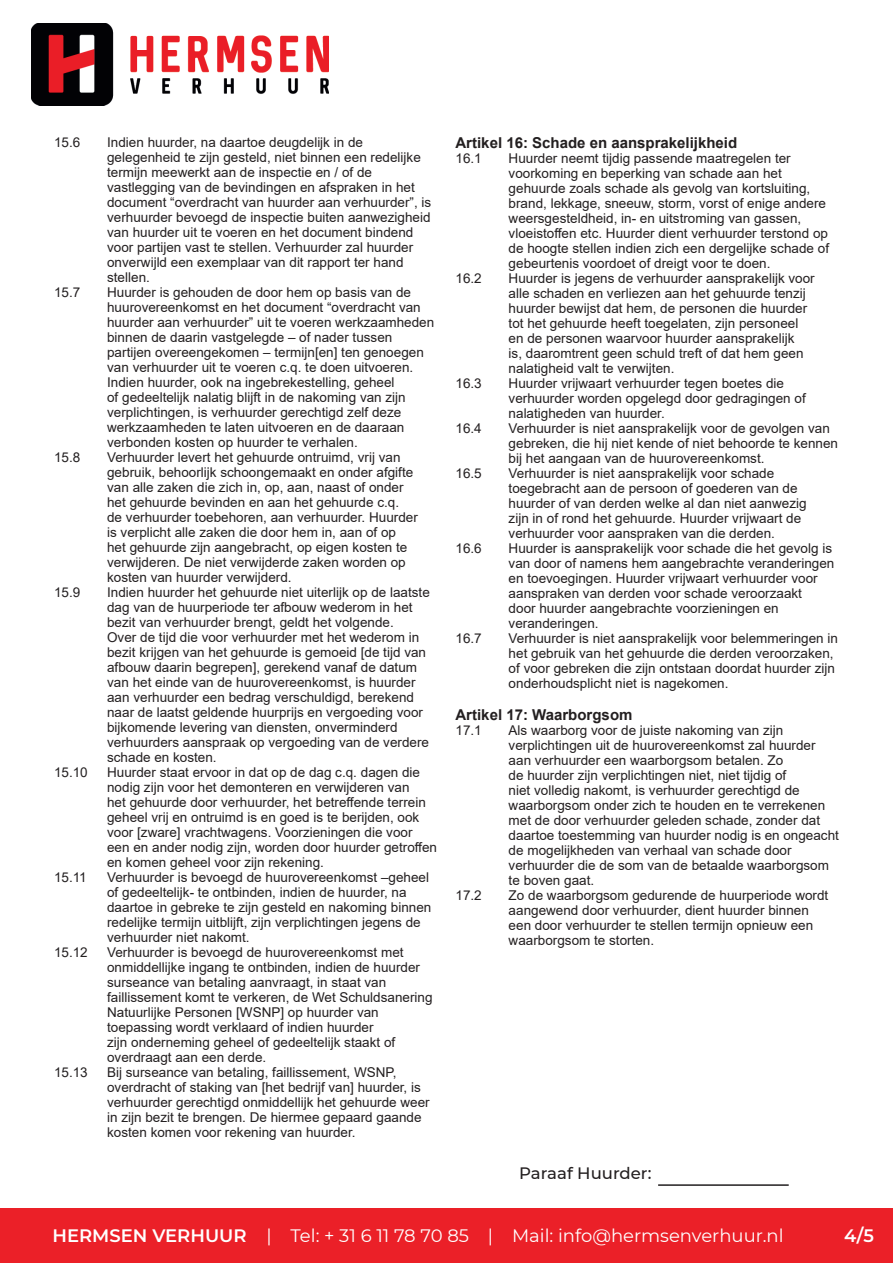
<style>
.page{position:relative;width:893px;height:1263px;background:#fff}
.page>*{position:absolute;margin:0;border:0;box-sizing:border-box;transform-origin:0 0}
.t1{font:18px "Montserrat";color:#fff}
.t2{font:600 18px "Montserrat";color:#fff}
.t3{font:500 16.5px "Montserrat";color:#231f20}
.t4{font:700 15px "Arial";color:#231f20}
.t5{font:13.5px/15px "Arial";color:#231f20}
.s1{font-weight:600}
</style>
<div class="page">
<img style="left:31px;top:23px;width:298px;height:83px">
<div style="left:0;top:1209px;width:893px;height:54px;background:#eb2028"></div>
<hr style="left:658px;top:1184px;width:131px;height:2px;background:#231f20">
<p class="t5" style="left:54px;top:134px;width:28px">15.6</p>
<p class="t5" style="left:107px;top:134px;width:326px">Indien huurder, na daartoe deugdelijk in de gelegenheid te zijn gesteld, niet binnen een redelijke termijn meewerkt aan de inspectie en / of de vastlegging van de bevindingen en afspraken in het document “overdracht van huurder aan verhuurder”, is verhuurder bevoegd de inspectie buiten aanwezigheid van huurder uit te voeren en het document bindend voor partijen vast te stellen. Verhuurder zal huurder onverwijld een exemplaar van dit rapport ter hand stellen.</p>
<p class="t5" style="left:54px;top:284px;width:28px">15.7</p>
<p class="t5" style="left:107px;top:284px;width:329px">Huurder is gehouden de door hem op basis van de huurovereenkomst en het document “overdracht van huurder aan verhuurder” uit te voeren werkzaamheden binnen de daarin vastgelegde – of nader tussen partijen overeengekomen – termijn[en] ten genoegen van verhuurder uit te voeren c.q. te doen uitvoeren.<br>Indien huurder, ook na ingebrekestelling, geheel<br>of gedeeltelijk nalatig blijft in de nakoming van zijn verplichtingen, is verhuurder gerechtigd zelf deze werkzaamheden te laten uitvoeren en de daaraan verbonden kosten op huurder te verhalen.</p>
<p class="t5" style="left:54px;top:449px;width:28px">15.8</p>
<p class="t5" style="left:107px;top:449px;width:312px">Verhuurder levert het gehuurde ontruimd, vrij van gebruik, behoorlijk schoongemaakt en onder afgifte van alle zaken die zich in, op, aan, naast of onder het gehuurde bevinden en aan het gehuurde c.q.<br>de verhuurder toebehoren, aan verhuurder. Huurder is verplicht alle zaken die door hem in, aan of op het gehuurde zijn aangebracht, op eigen kosten te verwijderen. De niet verwijderde zaken worden op kosten van huurder verwijderd.</p>
<p class="t5" style="left:54px;top:584px;width:28px">15.9</p>
<p class="t5" style="left:107px;top:584px;width:324px">Indien huurder het gehuurde niet uiterlijk op de laatste dag van de huurperiode ter afbouw wederom in het bezit van verhuurder brengt, geldt het volgende.<br>Over de tijd die voor verhuurder met het wederom in bezit krijgen van het gehuurde is gemoeid [de tijd van afbouw daarin begrepen], gerekend vanaf de datum van het einde van de huurovereenkomst, is huurder aan verhuurder een bedrag verschuldigd, berekend naar de laatst geldende huurprijs en vergoeding voor bijkomende levering van diensten, onverminderd verhuurders aanspraak op vergoeding van de verdere schade en kosten.</p>
<p class="t5" style="left:54px;top:764px;width:35px">15.10</p>
<p class="t5" style="left:107px;top:764px;width:331px">Huurder staat ervoor in dat op de dag c.q. dagen die nodig zijn voor het demonteren en verwijderen van<br>het gehuurde door verhuurder, het betreffende terrein geheel vrij en ontruimd is en goed is te berijden, ook voor [zware] vrachtwagens. Voorzieningen die voor een en ander nodig zijn, worden door huurder getroffen en komen geheel voor zijn rekening.</p>
<p class="t5" style="left:54px;top:869px;width:34px">15.11</p>
<p class="t5" style="left:107px;top:869px;width:326px">Verhuurder is bevoegd de huurovereenkomst –geheel of gedeeltelijk- te ontbinden, indien de huurder, na daartoe in gebreke te zijn gesteld en nakoming binnen redelijke termijn uitblijft, zijn verplichtingen jegens de verhuurder niet nakomt.</p>
<p class="t5" style="left:54px;top:944px;width:35px">15.12</p>
<p class="t5" style="left:107px;top:944px;width:327px">Verhuurder is bevoegd de huurovereenkomst met onmiddellijke ingang te ontbinden, indien de huurder surseance van betaling aanvraagt, in staat van faillissement komt te verkeren, de Wet Schuldsanering Natuurlijke Personen [WSNP] op huurder van toepassing wordt verklaard of indien huurder<br>zijn onderneming geheel of gedeeltelijk staakt of overdraagt aan een derde.</p>
<p class="t5" style="left:54px;top:1064px;width:35px">15.13</p>
<p class="t5" style="left:107px;top:1064px;width:324px">Bij surseance van betaling, faillissement, WSNP, overdracht of staking van [het bedrijf van] huurder, is verhuurder gerechtigd onmiddellijk het gehuurde weer in zijn bezit te brengen. De hiermee gepaard gaande kosten komen voor rekening van huurder.</p>
<p class="t4" style="left:455px;top:132px;width:283px">Artikel 16: Schade en aansprakelijkheid</p>
<p class="t5" style="left:455px;top:151px;width:28px">16.1</p>
<p class="t5" style="left:509px;top:151px;width:322px">Huurder neemt tijdig passende maatregelen ter voorkoming en beperking van schade aan het gehuurde zoals schade als gevolg van kortsluiting, brand, lekkage, sneeuw, storm, vorst of enige andere weersgesteldheid, in- en uitstroming van gassen, vloeistoffen etc. Huurder dient verhuurder terstond op de hoogte stellen indien zich een dergelijke schade of gebeurtenis voordoet of dreigt voor te doen.</p>
<p class="t5" style="left:455px;top:271px;width:28px">16.2</p>
<p class="t5" style="left:509px;top:271px;width:308px">Huurder is jegens de verhuurder aansprakelijk voor alle schaden en verliezen aan het gehuurde tenzij huurder bewijst dat hem, de personen die huurder tot het gehuurde heeft toegelaten, zijn personeel en de personen waarvoor huurder aansprakelijk<br>is, daaromtrent geen schuld treft of dat hem geen nalatigheid valt te verwijten.</p>
<p class="t5" style="left:455px;top:376px;width:28px">16.3</p>
<p class="t5" style="left:509px;top:376px;width:299px">Huurder vrijwaart verhuurder tegen boetes die verhuurder worden opgelegd door gedragingen of nalatigheden van huurder.</p>
<p class="t5" style="left:455px;top:421px;width:28px">16.4</p>
<p class="t5" style="left:509px;top:421px;width:331px">Verhuurder is niet aansprakelijk voor de gevolgen van gebreken, die hij niet kende of niet behoorde te kennen bij het aangaan van de huurovereenkomst.</p>
<p class="t5" style="left:455px;top:466px;width:28px">16.5</p>
<p class="t5" style="left:509px;top:466px;width:299px">Verhuurder is niet aansprakelijk voor schade toegebracht aan de persoon of goederen van de huurder of van derden welke al dan niet aanwezig zijn in of rond het gehuurde. Huurder vrijwaart de verhuurder voor aanspraken van die derden.</p>
<p class="t5" style="left:455px;top:541px;width:28px">16.6</p>
<p class="t5" style="left:509px;top:541px;width:327px">Huurder is aansprakelijk voor schade die het gevolg is van door of namens hem aangebrachte veranderingen en toevoegingen. Huurder vrijwaart verhuurder voor aanspraken van derden voor schade veroorzaakt<br>door huurder aangebrachte voorzieningen en veranderingen.</p>
<p class="t5" style="left:455px;top:631px;width:28px">16.7</p>
<p class="t5" style="left:509px;top:631px;width:331px">Verhuurder is niet aansprakelijk voor belemmeringen in het gebruik van het gehuurde die derden veroorzaken, of voor gebreken die zijn ontstaan doordat huurder zijn onderhoudsplicht niet is nagekomen.</p>
<p class="t4" style="left:455px;top:704px;width:178px">Artikel 17: Waarborgsom</p>
<p class="t5" style="left:455px;top:722px;width:28px">17.1</p>
<p class="t5" style="left:509px;top:722px;width:332px">Als waarborg voor de juiste nakoming van zijn verplichtingen uit de huurovereenkomst zal huurder aan verhuurder een waarborgsom betalen. Zo<br>de huurder zijn verplichtingen niet, niet tijdig of<br>niet volledig nakomt, is verhuurder gerechtigd de waarborgsom onder zich te houden en te verrekenen met de door verhuurder geleden schade, zonder dat daartoe toestemming van huurder nodig is en ongeacht de mogelijkheden van verhaal van schade door verhuurder die de som van de betaalde waarborgsom te boven gaat.</p>
<p class="t5" style="left:455px;top:887px;width:28px">17.2</p>
<p class="t5" style="left:509px;top:887px;width:321px">Zo de waarborgsom gedurende de huurperiode wordt aangewend door verhuurder, dient huurder binnen een door verhuurder te stellen termijn opnieuw een waarborgsom te storten.</p>
<p class="t3" style="left:519px;top:1162px;width:134px">Paraaf Huurder:</p>
<h1 class="t1" style="left:52px;top:1223px;width:733px"><span class="s1">HERMSEN VERHUUR</span> | Tel: + 31 6 11 78 70 85 | Mail: info@hermsenverhuur.nl</h1>
<h1 class="t2" style="left:844px;top:1222px;width:31px">4/5</h1>
</div>
